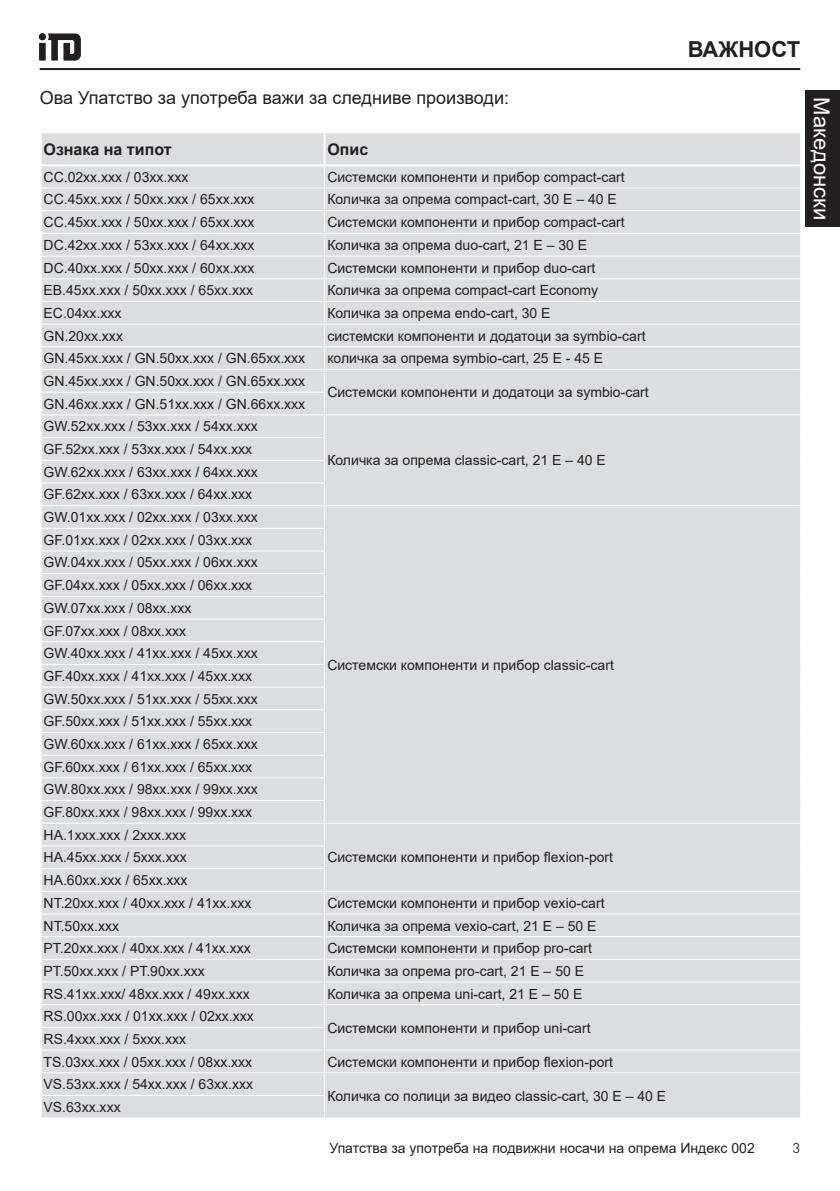
<style>
.page{position:relative;width:840px;height:1191px;background:#fff}
.page>*{position:absolute;margin:0;border:0;box-sizing:border-box;transform-origin:0 0}
.t1{font:22px "Arial";color:#fff}
.t2{font:700 22px "Arial";color:#231f20}
.t3{font:18px "Arial";color:#231f20}
.t4{font:700 16px "Arial";color:#231f20}
.t5{font:14px/22.6px "Arial";color:#231f20}
.t6{font:14px "DINOT";color:#231f20}
</style>
<div class="page">
<hr style="left:40px;top:68px;width:759px;height:2px;background:#231f20">
<div style="left:805px;top:91px;width:34px;height:136px;background:#231f20"></div>
<svg style="left:39px;top:33px;width:42px;height:28px"></svg>
<div style="left:42px;top:133px;width:757px;height:984px;background:#dcdddf"></div>
<hr style="left:325px;top:822px;width:474px;height:1px;background:#fff">
<hr style="left:325px;top:1049px;width:474px;height:1px;background:#fff">
<hr style="left:325px;top:1072px;width:474px;height:1px;background:#fff">
<hr style="left:323px;top:133px;width:2px;height:31px;background:#fff">
<hr style="left:325px;top:187px;width:474px;height:1px;background:#fff">
<hr style="left:325px;top:210px;width:474px;height:1px;background:#fff">
<hr style="left:325px;top:233px;width:474px;height:1px;background:#fff">
<hr style="left:325px;top:255px;width:474px;height:1px;background:#fff">
<hr style="left:325px;top:278px;width:474px;height:1px;background:#fff">
<hr style="left:325px;top:301px;width:474px;height:1px;background:#fff">
<hr style="left:325px;top:324px;width:474px;height:1px;background:#fff">
<hr style="left:325px;top:346px;width:474px;height:1px;background:#fff">
<hr style="left:325px;top:890px;width:474px;height:1px;background:#fff">
<hr style="left:325px;top:913px;width:474px;height:1px;background:#fff">
<hr style="left:325px;top:936px;width:474px;height:1px;background:#fff">
<hr style="left:325px;top:958px;width:474px;height:1px;background:#fff">
<hr style="left:325px;top:981px;width:474px;height:1px;background:#fff">
<hr style="left:325px;top:1004px;width:474px;height:1px;background:#fff">
<hr style="left:42px;top:187px;width:283px;height:1px;background:#fff">
<hr style="left:42px;top:210px;width:283px;height:1px;background:#fff">
<hr style="left:42px;top:233px;width:283px;height:1px;background:#fff">
<hr style="left:42px;top:255px;width:283px;height:1px;background:#fff">
<hr style="left:42px;top:278px;width:283px;height:1px;background:#fff">
<hr style="left:42px;top:301px;width:283px;height:1px;background:#fff">
<hr style="left:42px;top:324px;width:283px;height:1px;background:#fff">
<hr style="left:42px;top:346px;width:283px;height:1px;background:#fff">
<hr style="left:42px;top:369px;width:283px;height:1px;background:#fff">
<hr style="left:42px;top:392px;width:283px;height:1px;background:#fff">
<hr style="left:42px;top:414px;width:283px;height:1px;background:#fff">
<hr style="left:42px;top:437px;width:283px;height:1px;background:#fff">
<hr style="left:42px;top:460px;width:283px;height:1px;background:#fff">
<hr style="left:42px;top:528px;width:283px;height:1px;background:#fff">
<hr style="left:42px;top:550px;width:283px;height:1px;background:#fff">
<hr style="left:42px;top:573px;width:283px;height:1px;background:#fff">
<hr style="left:42px;top:596px;width:283px;height:1px;background:#fff">
<hr style="left:42px;top:618px;width:283px;height:1px;background:#fff">
<hr style="left:42px;top:641px;width:283px;height:1px;background:#fff">
<hr style="left:42px;top:664px;width:283px;height:1px;background:#fff">
<hr style="left:42px;top:686px;width:283px;height:1px;background:#fff">
<hr style="left:42px;top:709px;width:283px;height:1px;background:#fff">
<hr style="left:42px;top:732px;width:283px;height:1px;background:#fff">
<hr style="left:42px;top:754px;width:283px;height:1px;background:#fff">
<hr style="left:42px;top:777px;width:283px;height:1px;background:#fff">
<hr style="left:42px;top:800px;width:283px;height:1px;background:#fff">
<hr style="left:42px;top:822px;width:283px;height:1px;background:#fff">
<hr style="left:42px;top:845px;width:283px;height:1px;background:#fff">
<hr style="left:42px;top:868px;width:283px;height:1px;background:#fff">
<hr style="left:42px;top:890px;width:283px;height:1px;background:#fff">
<hr style="left:42px;top:913px;width:283px;height:1px;background:#fff">
<hr style="left:42px;top:936px;width:283px;height:1px;background:#fff">
<hr style="left:42px;top:958px;width:283px;height:1px;background:#fff">
<hr style="left:42px;top:981px;width:283px;height:1px;background:#fff">
<hr style="left:42px;top:1004px;width:283px;height:1px;background:#fff">
<hr style="left:42px;top:1027px;width:283px;height:1px;background:#fff">
<hr style="left:42px;top:1049px;width:283px;height:1px;background:#fff">
<hr style="left:42px;top:1072px;width:283px;height:1px;background:#fff">
<hr style="left:42px;top:1095px;width:283px;height:1px;background:#fff">
<hr style="left:323px;top:164px;width:478px;height:2px;background:#fff">
<hr style="left:40px;top:164px;width:283px;height:2px;background:#fff">
<hr style="left:42px;top:482px;width:283px;height:1px;background:#fff">
<hr style="left:42px;top:505px;width:282px;height:1px;background:#fff">
<hr style="left:325px;top:369px;width:474px;height:1px;background:#fff">
<hr style="left:325px;top:414px;width:474px;height:1px;background:#fff">
<svg style="left:324px;top:166px;width:1px;height:951px"></svg>
<hr style="left:324px;top:505px;width:477px;height:1px;background:#fff">
<h1 class="t2" style="left:687px;top:34px;width:114px">ВАЖНОСТ</h1>
<p class="t3" style="left:40px;top:85px;width:470px">Ова Упатство за употреба важи за следниве производи:</p>
<p class="t4" style="left:44px;top:138px;width:129px">Ознака на типот</p>
<p class="t4" style="left:327px;top:138px;width:42px">Опис</p>
<p class="t5" style="left:44px;top:165px;width:146px">CC.02xx.xxx / 03xx.xxx</p>
<p class="t5" style="left:327px;top:165px;width:299px">Системски компоненти и прибор compact-cart</p>
<p class="t5" style="left:44px;top:188px;width:212px">CC.45xx.xxx / 50xx.xxx / 65xx.xxx</p>
<p class="t5" style="left:327px;top:188px;width:291px">Количка за опрема compact-cart, 30 E – 40 E</p>
<p class="t5" style="left:44px;top:211px;width:212px">CC.45xx.xxx / 50xx.xxx / 65xx.xxx</p>
<p class="t5" style="left:327px;top:211px;width:299px">Системски компоненти и прибор compact-cart</p>
<p class="t5" style="left:44px;top:233px;width:212px">DC.42xx.xxx / 53xx.xxx / 64xx.xxx</p>
<p class="t5" style="left:327px;top:233px;width:261px">Количка за опрема duo-cart, 21 E – 30 E</p>
<p class="t5" style="left:44px;top:256px;width:212px">DC.40xx.xxx / 50xx.xxx / 60xx.xxx</p>
<p class="t5" style="left:327px;top:256px;width:269px">Системски компоненти и прибор duo-cart</p>
<p class="t5" style="left:44px;top:279px;width:211px">EB.45xx.xxx / 50xx.xxx / 65xx.xxx</p>
<p class="t5" style="left:327px;top:279px;width:272px">Количка за опрема compact-cart Economy</p>
<p class="t5" style="left:44px;top:302px;width:79px">EC.04xx.xxx</p>
<p class="t5" style="left:327px;top:302px;width:225px">Количка за опрема endo-cart, 30 E</p>
<p class="t5" style="left:44px;top:324px;width:81px">GN.20xx.xxx</p>
<p class="t5" style="left:327px;top:324px;width:319px">системски компоненти и додатоци за symbio-cart</p>
<p class="t5" style="left:44px;top:347px;width:263px">GN.45xx.xxx / GN.50xx.xxx / GN.65xx.xxx</p>
<p class="t5" style="left:327px;top:347px;width:277px">количка за опрема symbio-cart, 25 E - 45 E</p>
<p class="t5" style="left:44px;top:370px;width:263px">GN.45xx.xxx / GN.50xx.xxx / GN.65xx.xxx</p>
<p class="t5" style="left:327px;top:381px;width:323px">Системски компоненти и додатоци за symbio-cart</p>
<p class="t5" style="left:44px;top:392px;width:263px">GN.46xx.xxx / GN.51xx.xxx / GN.66xx.xxx<br>GW.52xx.xxx / 53xx.xxx / 54xx.xxx</p>
<p class="t5" style="left:327px;top:449px;width:280px">Количка за опрема classic-cart, 21 E – 40 E</p>
<p class="t5" style="left:44px;top:438px;width:215px">GF.52xx.xxx / 53xx.xxx / 54xx.xxx GW.62xx.xxx / 63xx.xxx / 64xx.xxx GF.62xx.xxx / 63xx.xxx / 64xx.xxx GW.01xx.xxx / 02xx.xxx / 03xx.xxx</p>
<p class="t5" style="left:44px;top:528px;width:215px">GF.01xx.xxx / 02xx.xxx / 03xx.xxx<br>GW.04xx.xxx / 05xx.xxx / 06xx.xxx<br>GF.04xx.xxx / 05xx.xxx / 06xx.xxx<br>GW.07xx.xxx / 08xx.xxx<br>GF.07xx.xxx / 08xx.xxx<br>GW.40xx.xxx / 41xx.xxx / 45xx.xxx<br>GF.40xx.xxx / 41xx.xxx / 45xx.xxx<br>GW.50xx.xxx / 51xx.xxx / 55xx.xxx<br>GF.50xx.xxx / 51xx.xxx / 55xx.xxx<br>GW.60xx.xxx / 61xx.xxx / 65xx.xxx<br>GF.60xx.xxx / 61xx.xxx / 65xx.xxx<br>GW.80xx.xxx / 98xx.xxx / 99xx.xxx<br>GF.80xx.xxx / 98xx.xxx / 99xx.xxx<br>HA.1xxx.xxx / 2xxx.xxx<br>HA.45xx.xxx / 5xxx.xxx</p>
<p class="t5" style="left:44px;top:869px;width:209px">HA.60xx.xxx / 65xx.xxx<br>NT.20xx.xxx / 40xx.xxx / 41xx.xxx</p>
<p class="t5" style="left:327px;top:653px;width:288px">Системски компоненти и прибор classic-cart</p>
<p class="t5" style="left:327px;top:846px;width:287px">Системски компоненти и прибор flexion-port</p>
<p class="t5" style="left:327px;top:891px;width:278px">Системски компоненти и прибор vexio-cart</p>
<p class="t5" style="left:44px;top:914px;width:77px">NT.50xx.xxx</p>
<p class="t5" style="left:327px;top:914px;width:270px">Количка за опрема vexio-cart, 21 E – 50 E</p>
<p class="t5" style="left:44px;top:937px;width:208px">PT.20xx.xxx / 40xx.xxx / 41xx.xxx</p>
<p class="t5" style="left:327px;top:937px;width:266px">Системски компоненти и прибор pro-cart</p>
<p class="t5" style="left:44px;top:959px;width:163px">PT.50xx.xxx / PT.90xx.xxx</p>
<p class="t5" style="left:327px;top:959px;width:258px">Количка за опрема pro-cart, 21 E – 50 E</p>
<p class="t5" style="left:44px;top:982px;width:208px">RS.41xx.xxx/ 48xx.xxx / 49xx.xxx</p>
<p class="t5" style="left:327px;top:982px;width:256px">Количка за опрема uni-cart, 21 E – 50 E</p>
<p class="t5" style="left:44px;top:1005px;width:212px">RS.00xx.xxx / 01xx.xxx / 02xx.xxx</p>
<p class="t5" style="left:327px;top:1016px;width:264px">Системски компоненти и прибор uni-cart</p>
<p class="t5" style="left:44px;top:1027px;width:210px">RS.4xxx.xxx / 5xxx.xxx<br>TS.03xx.xxx / 05xx.xxx / 08xx.xxx</p>
<p class="t5" style="left:327px;top:1050px;width:287px">Системски компоненти и прибор flexion-port</p>
<p class="t5" style="left:44px;top:1073px;width:211px">VS.53xx.xxx / 54xx.xxx / 63xx.xxx</p>
<p class="t5" style="left:44px;top:1095px;width:79px">VS.63xx.xxx</p>
<p class="t5" style="left:327px;top:1084px;width:340px">Количка со полици за видео classic-cart, 30 E – 40 E</p>
<p class="t5" style="left:329px;top:1136px;width:426px">Упатства за употреба на подвижни носачи на опрема Индекс 002</p>
<h1 class="t1" style="left:836px;top:97px;width:124px;rotate:90deg">Македонски</h1>
<p class="t6" style="left:792px;top:1137px;width:9px">3</p>
</div>
